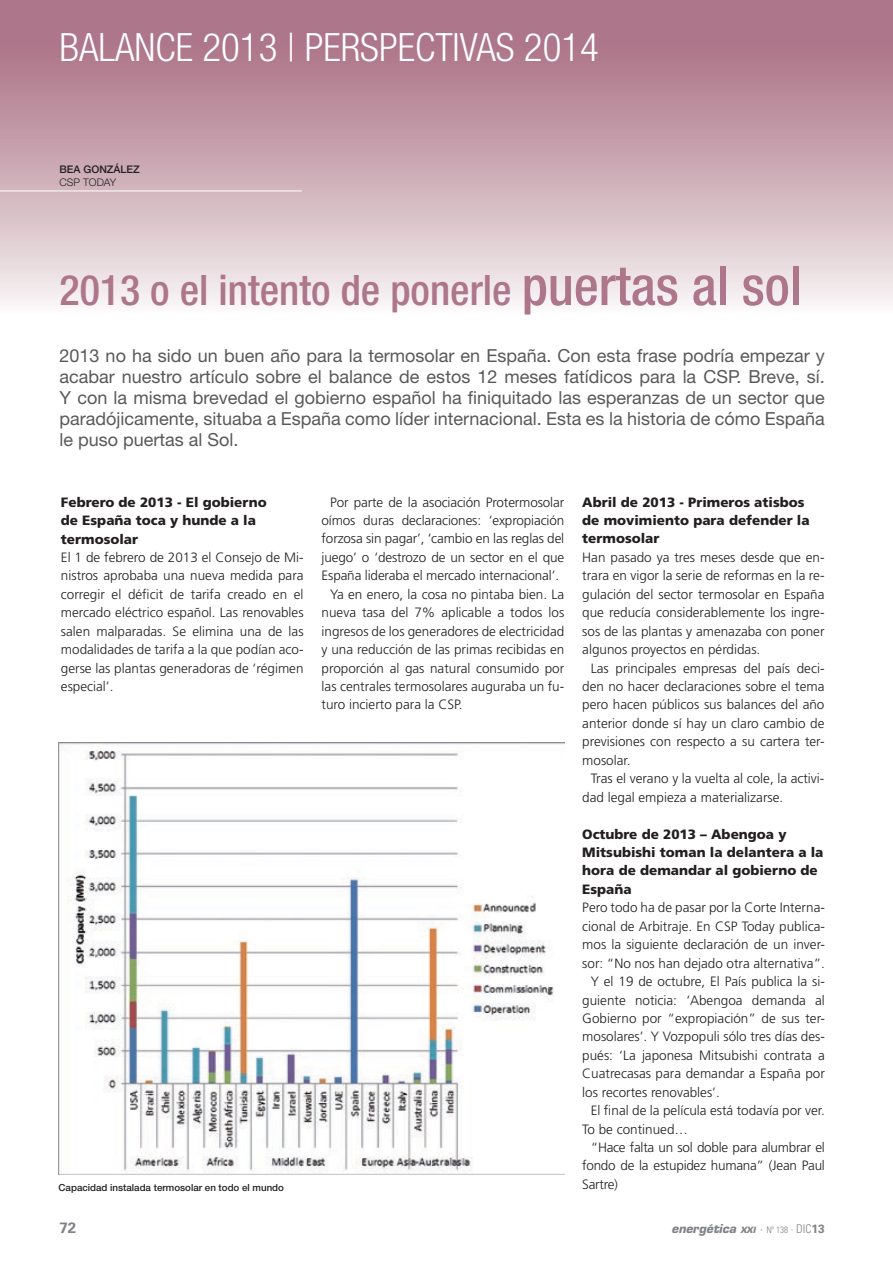
<style>
.page{position:relative;width:893px;height:1263px;background:#fff}
.page>*{position:absolute;margin:0;border:0;box-sizing:border-box;transform-origin:0 0}
.t1{font:500 condensed 42px "Helvetica Neue";color:#ae768a}
.t2{font:300 condensed 39px "Helvetica Neue";color:#fff}
.t3{font:18px/21px "Helvetica Neue";color:#58595b;text-align:justify}
.t4{font:700 15px "Univers";color:#808285}
.t5{font:300 13.5px/18.5px "Frutiger";color:#231f20}
.t6{font:900 13.5px "Frutiger";color:#231f20}
.t7{font:300 13.5px "Frutiger";letter-spacing:-.02em;color:#231f20}
.t8{font:italic 700 12px "Eurostile";color:#808285}
.t9{font:500 10.5px/12.6px "Helvetica Neue";color:#231f20}
.t10{font:500 9.75px "Helvetica Neue";color:#231f20}
.s1{font-weight:300}
.s2{font-size:54px}
.s3{font-weight:900}
.s4{font-size:8.4px}
.s5{font-family:"Univers";font-weight:300;font-style:normal}
.s6{font-family:"Univers";font-weight:300;font-style:normal;font-stretch:condensed;font-size:9px}
.s7{font-family:"Univers";font-weight:300;font-style:normal;font-stretch:condensed}
.s8{font-family:"Univers";font-style:normal}
</style>
<div class="page">
<svg style="left:0;top:0;width:893px;height:305px;background:#caa7b3"></svg>
<hr style="left:0;top:191px;width:302px;height:1px;background:#fff">
<img style="left:59px;top:742px;width:505px;height:433px">
<p class="t2" style="left:60px;top:25px;width:541px">BALANCE 2013 | PERSPECTIVAS 2014</p>
<p class="t9" style="left:60px;top:163px;width:82px">Bea González<br><span class="s1">CSP Today</span></p>
<p class="t1" style="left:60px;top:265px;width:744px">2013 o el intento de ponerle <span class="s2">puertas al sol</span></p>
<p class="t3" style="left:60px;top:345px;width:767px">2013 no ha sido un buen año para la termosolar en España. Con esta frase podría empezar y acabar nuestro artículo sobre el balance de estos 12 meses fatídicos para la CSP. Breve, sí.<br>Y con la misma brevedad el gobierno español ha finiquitado las esperanzas de un sector que paradójicamente, situaba a España como líder internacional. Esta es la historia de cómo España le puso puertas al Sol.</p>
<p class="t5" style="left:61px;top:493px;width:244px"><span class="s3">Febrero de 2013 - El gobierno<br>de España toca y hunde a la termosolar<br></span>El 1 de febrero de 2013 el Consejo de Mi&shy;nistros aprobaba una nueva medida para corregir el déficit de tarifa creado en el mercado eléctrico español. Las renovables salen malparadas. Se elimina una de las modalidades de tarifa a la que podían aco&shy;gerse las plantas generadoras de ‘régimen especial’.</p>
<p class="t5" style="left:330px;top:493px;width:236px">Por parte de la asociación Protermosolar</p>
<p class="t5" style="left:322px;top:511px;width:244px">oímos duras declaraciones: ‘expropiación</p>
<p class="t5" style="left:322px;top:530px;width:244px">forzosa sin pagar’, ‘cambio en las reglas del</p>
<p class="t5" style="left:322px;top:548px;width:244px">juego’ o ‘destrozo de un sector en el que</p>
<p class="t5" style="left:322px;top:567px;width:239px">España lideraba el mercado internacional’.</p>
<p class="t5" style="left:330px;top:585px;width:236px">Ya en enero, la cosa no pintaba bien. La</p>
<p class="t5" style="left:322px;top:603px;width:244px">nueva tasa del 7% aplicable a todos los</p>
<p class="t5" style="left:322px;top:622px;width:244px">ingresos de los generadores de electricidad</p>
<p class="t5" style="left:322px;top:640px;width:244px">y una reducción de las primas recibidas en</p>
<p class="t5" style="left:322px;top:659px;width:244px">proporción al gas natural consumido por</p>
<p class="t5" style="left:322px;top:677px;width:244px">las centrales termosolares auguraba un fu-</p>
<p class="t5" style="left:322px;top:696px;width:142px">turo incierto para la CSP.</p>
<p class="t6" style="left:582px;top:494px;width:224px">Abril de 2013 - Primeros atisbos</p>
<p class="t6" style="left:582px;top:512px;width:229px">de movimiento para defender la</p>
<p class="t6" style="left:582px;top:530px;width:79px">termosolar</p>
<p class="t5" style="left:582px;top:548px;width:244px">Han pasado ya tres meses desde que en-</p>
<p class="t5" style="left:582px;top:567px;width:244px">trara en vigor la serie de reformas en la re-</p>
<p class="t5" style="left:582px;top:585px;width:244px">gulación del sector termosolar en España</p>
<p class="t5" style="left:582px;top:603px;width:244px">que reducía considerablemente los ingre-</p>
<p class="t5" style="left:582px;top:622px;width:244px">sos de las plantas y amenazaba con poner</p>
<p class="t5" style="left:582px;top:640px;width:180px">algunos proyectos en pérdidas.</p>
<p class="t5" style="left:591px;top:659px;width:235px">Las principales empresas del país deci-</p>
<p class="t5" style="left:582px;top:677px;width:244px">den no hacer declaraciones sobre el tema</p>
<p class="t5" style="left:582px;top:696px;width:244px">pero hacen públicos sus balances del año</p>
<p class="t5" style="left:582px;top:714px;width:244px">anterior donde sí hay un claro cambio de</p>
<p class="t5" style="left:582px;top:733px;width:244px">previsiones con respecto a su cartera ter-</p>
<p class="t5" style="left:582px;top:751px;width:50px">mosolar.</p>
<p class="t5" style="left:591px;top:769px;width:235px">Tras el verano y la vuelta al cole, la activi-</p>
<p class="t5" style="left:582px;top:788px;width:202px">dad legal empieza a materializarse.</p>
<p class="t6" style="left:582px;top:826px;width:206px">Octubre de 2013 – Abengoa y</p>
<p class="t6" style="left:582px;top:844px;width:243px">Mitsubishi toman la delantera a la</p>
<p class="t6" style="left:582px;top:862px;width:237px">hora de demandar al gobierno de</p>
<p class="t6" style="left:582px;top:881px;width:51px">España</p>
<p class="t5" style="left:582px;top:898px;width:244px">Pero todo ha de pasar por la Corte Interna-</p>
<p class="t5" style="left:582px;top:917px;width:244px">cional de Arbitraje. En CSP Today publica-</p>
<p class="t5" style="left:582px;top:935px;width:244px">mos la siguiente declaración de un inver-</p>
<p class="t5" style="left:582px;top:954px;width:244px">sor: “No nos han dejado otra alternativa”.</p>
<p class="t5" style="left:591px;top:972px;width:236px">Y el 19 de octubre, El País publica la si-</p>
<p class="t5" style="left:582px;top:991px;width:244px">guiente noticia: ‘Abengoa demanda al</p>
<p class="t5" style="left:582px;top:1009px;width:244px">Gobierno por “expropiación” de sus ter-</p>
<p class="t5" style="left:582px;top:1028px;width:244px">mosolares’. Y Vozpopuli sólo tres días des-</p>
<p class="t5" style="left:582px;top:1046px;width:244px">pués: ‘La japonesa Mitsubishi contrata a</p>
<p class="t5" style="left:582px;top:1064px;width:244px">Cuatrecasas para demandar a España por</p>
<p class="t5" style="left:582px;top:1083px;width:139px">los recortes renovables’.</p>
<p class="t5" style="left:591px;top:1101px;width:236px">El final de la película está todavía por ver.</p>
<p class="t5" style="left:582px;top:1120px;width:107px">To be continued…</p>
<p class="t7" style="left:591px;top:1140px;width:236px">“Hace falta un sol doble para alumbrar el</p>
<p class="t7" style="left:582px;top:1158px;width:244px">fondo de la estupidez humana” (Jean Paul</p>
<p class="t10" style="left:59px;top:1181px;width:227px">Capacidad instalada termosolar en todo el mundo</p>
<p class="t5" style="left:582px;top:1175px;width:37px">Sartre)</p>
<p class="t4" style="left:60px;top:1219px;width:18px">72</p>
<p class="t8" style="left:671px;top:1221px;width:155px">energética <span class="s4">xxi</span> <span class="s5">·</span> <span class="s6">Nº 138</span> <span class="s7">· DIC</span><span class="s8">13</span></p>
</div>
